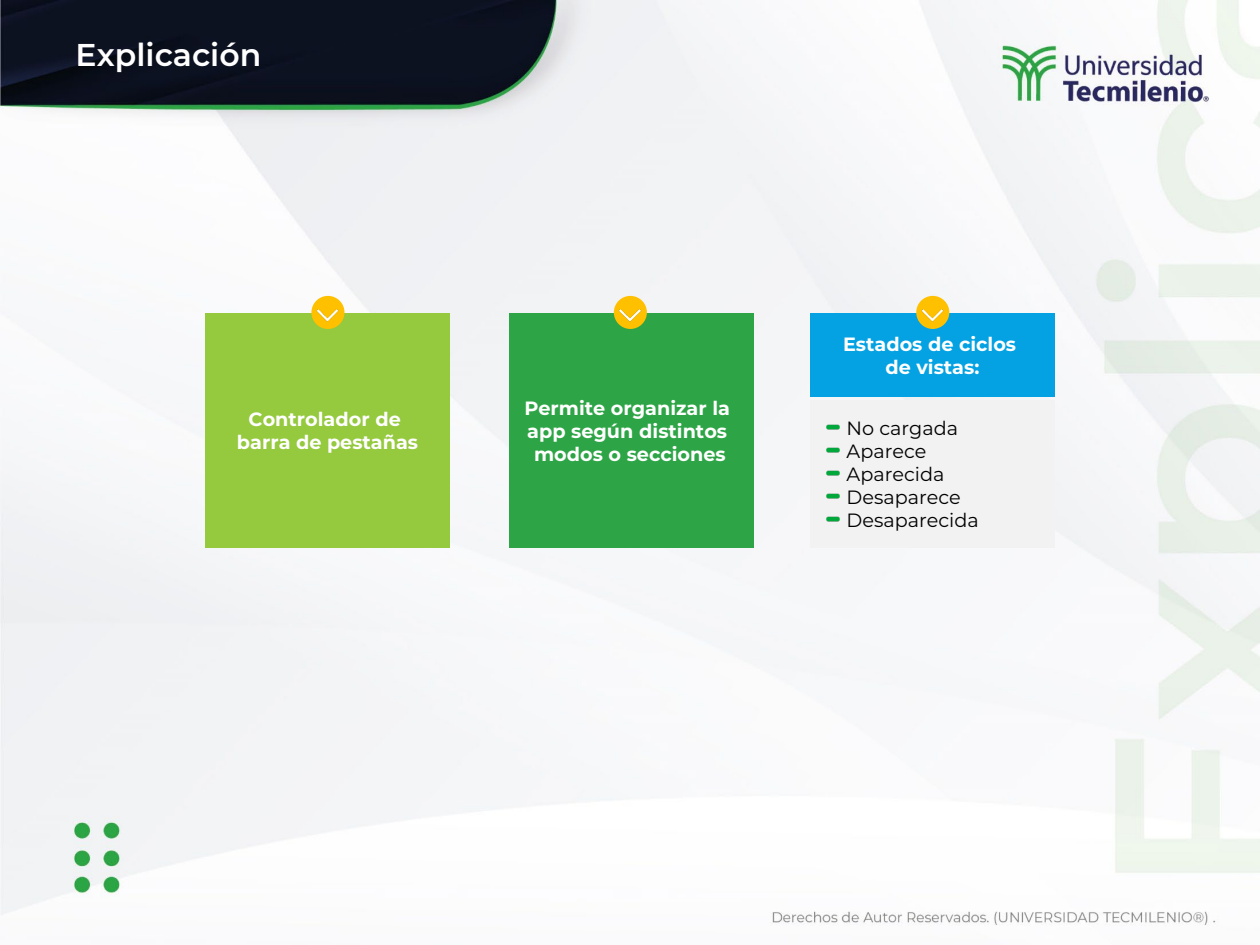
<style>
.page{position:relative;width:1260px;height:945px;background:#fff}
.page>*{position:absolute;margin:0;border:0;box-sizing:border-box;transform-origin:0 0}
.t1{font:600 31.5px "Montserrat";color:#fff}
.t2{font:700 19.25px "Montserrat";color:#fff}
.t3{font:19.25px "Montserrat";color:#000}
</style>
<div class="page">
<img style="left:0;top:0;width:1260px;height:926px">
<div style="left:206px;top:314px;width:244px;height:234px;background:#95c93e"></div>
<div style="left:810px;top:401px;width:245px;height:147px;background:#f2f2f2"></div>
<div style="left:810px;top:314px;width:245px;height:83px;background:#04a2e2"></div>
<img style="left:826px;top:424px;width:14px;height:6px">
<img style="left:826px;top:447px;width:14px;height:6px">
<img style="left:826px;top:470px;width:14px;height:6px">
<img style="left:826px;top:493px;width:14px;height:6px">
<img style="left:826px;top:516px;width:14px;height:6px">
<div style="left:510px;top:314px;width:244px;height:234px;background:#2da546"></div>
<img style="left:612px;top:297px;width:36px;height:32px">
<img style="left:310px;top:297px;width:36px;height:32px">
<img style="left:914px;top:297px;width:36px;height:32px">
<p class="t1" style="left:76px;top:32px;width:187px">Explicación</p>
<p class="t2" style="left:249px;top:405px;width:154px">Controlador de</p>
<p class="t2" style="left:237px;top:428px;width:183px">barra de pestañas</p>
<p class="t2" style="left:525px;top:394px;width:207px">Permite organizar la</p>
<p class="t2" style="left:527px;top:417px;width:201px">app según distintos</p>
<p class="t2" style="left:534px;top:440px;width:193px">modos o secciones</p>
<p class="t2" style="left:843px;top:330px;width:175px">Estados de ciclos</p>
<p class="t2" style="left:885px;top:353px;width:95px">de vistas:</p>
<p class="t3" style="left:847px;top:415px;width:113px">No cargada</p>
<p class="t3" style="left:847px;top:438px;width:81px">Aparece</p>
<p class="t3" style="left:847px;top:461px;width:99px">Aparecida</p>
<p class="t3" style="left:847px;top:484px;width:116px">Desaparece</p>
<p class="t3" style="left:847px;top:507px;width:134px">Desaparecida</p>
</div>
